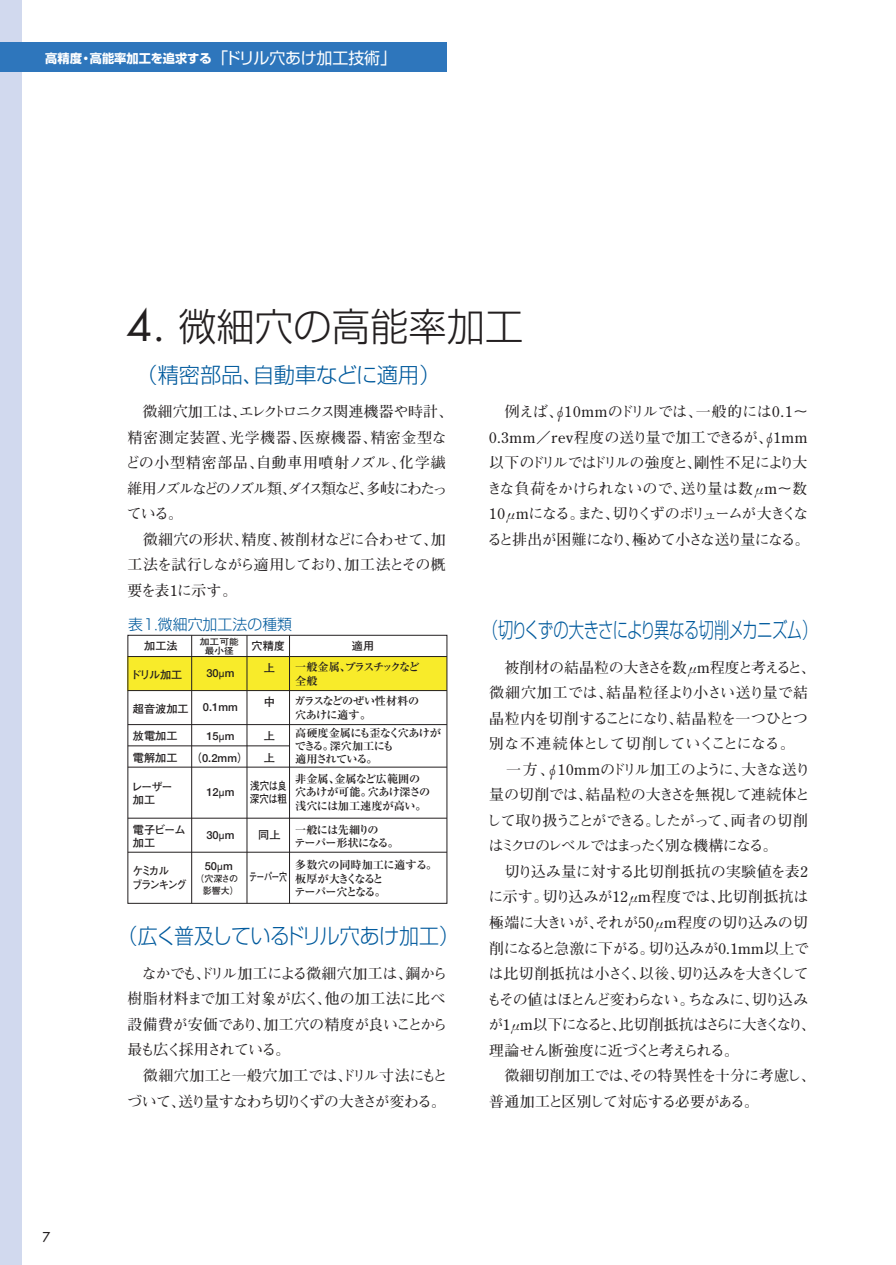
<style>
.page{position:relative;width:896px;height:1265px;background:#fff}
.page>*{position:absolute;margin:0;border:0;box-sizing:border-box;transform-origin:0 0}
.t1{font:300 38.25px "Shin Go";color:#231f20}
.t2{font:300 21.3px "Shin Go";letter-spacing:-.035em;color:#015a9d;scale:.72 1}
.t3{font:300 21.3px "Shin Go";letter-spacing:-.035em;color:#015a9d;scale:.94 1}
.t4{font:300 21.3px "Shin Go";letter-spacing:-.005em;color:#015a9d}
.t5{font:700 14.85px/25.5px "Futo Min A101";letter-spacing:-.035em;color:#231f20}
.t6{font:700 14.85px/25.5px "Futo Min A101";letter-spacing:-.055em;color:#231f20}
.t7{font:700 14.85px/25.5px "Futo Min A101";letter-spacing:-.01em;color:#231f20}
.t8{font:700 14.85px/25.5px "Futo Min A101";letter-spacing:-.08em;color:#231f20}
.t9{font:700 14.85px/25.5px "Futo Min A101";letter-spacing:-.015em;color:#231f20}
.t10{font:300 14.85px "Shin Go";color:#015a9d}
.t11{font:13.35px "Futura";color:#231f20}
.t12{font:700 12.15px "Shin Go";color:#fff}
.t13{font:700 11.1px/13.5px "Ryumin";letter-spacing:-.04em;color:#231f20}
.t14{font:700 11.1px/13.4px "Futo Go B101";letter-spacing:-.045em;color:#231f20}
.t15{font:700 11.1px/13.5px "Ryumin";letter-spacing:-.16em;color:#231f20}
.t16{font:700 11.1px/13.4px "Futo Go B101";letter-spacing:-.14em;color:#231f20;scale:.92 1}
.t17{font:700 11.1px/21.3px "Futo Go B101";color:#231f20}
.t18{font:700 11.1px/13.4px "Futo Go B101";letter-spacing:-.045em;color:#231f20;scale:.85 1}
.t19{font:700 11.1px "Futo Go B101";letter-spacing:-.045em;color:#231f20;scale:.72 1}
.t20{font:700 10.95px/12.8px "Ryumin";letter-spacing:-.06em;color:#231f20}
.t21{font:700 9px/12px "Futo Go B101";color:#231f20;text-align:right}
.t22{font:700 8.7px/9.4px "Futo Go B101";color:#231f20;text-align:center;scale:1.11 1}
.s1{font-weight:400;font-size:15.9px}
.s2{font-family:"Futura";font-weight:400;font-size:42.15px}
</style>
<div class="page">
<div style="left:0;top:0;width:21px;height:1264px;background:#d1d9ee"></div>
<div style="left:0;top:43px;width:446px;height:29px;background:#2e76bc"></div>
<div style="left:128px;top:656px;width:319px;height:34px;background:#f8eb2a"></div>
<hr style="left:128px;top:656px;width:319px;height:1px;background:#231f20">
<hr style="left:128px;top:690px;width:319px;height:1px;background:#231f20">
<hr style="left:128px;top:724px;width:319px;height:1px;background:#231f20">
<hr style="left:128px;top:745px;width:161px;height:1px;background:#231f20">
<hr style="left:128px;top:767px;width:319px;height:1px;background:#231f20">
<hr style="left:128px;top:818px;width:319px;height:1px;background:#231f20">
<hr style="left:128px;top:852px;width:319px;height:1px;background:#231f20">
<hr style="left:191px;top:635px;width:1px;height:268px;background:#231f20">
<hr style="left:247px;top:635px;width:1px;height:268px;background:#231f20">
<hr style="left:289px;top:635px;width:1px;height:268px;background:#231f20">
<p class="t12" style="left:45px;top:50px;width:353px">高精度・高能率加工を追求する<span class="s1">「ドリル穴あけ加工技術」</span></p>
<h1 class="t1" style="left:126px;top:302px;width:398px"><span class="s2">4.</span> 微細穴の高能率加工</h1>
<p class="t11" style="left:43px;top:1228px;width:9px">7</p>
<h2 class="t4" style="left:136px;top:361px;width:306px">（精密部品、自動車などに適用）</h2>
<p class="t7" style="left:126px;top:399px;width:329px;text-indent:17px">微細穴加工は、エレクトロニクス関連機器や時計、精密測定装置、光学機器、医療機器、精密金型などの小型精密部品、自動車用噴射ノズル、化学繊維用ノズルなどのノズル類、ダイス類など、多岐にわたっている。</p>
<p class="t5" style="left:127px;top:527px;width:320px;text-align:justify;text-indent:15px">微細穴の形状、精度、被削材などに合わせて、加工法を試行しながら適用しており、加工法とその概要を表1に示す。</p>
<p class="t10" style="left:128px;top:614px;width:165px">表1．微細穴加工法の種類</p>
<p class="t14" style="left:144px;top:639px;width:35px">加工法</p>
<p class="t22" style="left:200px;top:636px;width:37px">加工可能最小径</p>
<p class="t14" style="left:251px;top:639px;width:35px">穴精度</p>
<p class="t14" style="left:352px;top:639px;width:24px">適用</p>
<p class="t14" style="left:131px;top:668px;width:53px">ドリル加工</p>
<p class="t14" style="left:133px;top:702px;width:57px">超音波加工</p>
<p class="t17" style="left:133px;top:725px;width:46px">放電加工電解加工</p>
<p class="t14" style="left:132px;top:780px;width:43px">レーザー加工</p>
<p class="t14" style="left:206px;top:666px;width:30px">30μm</p>
<p class="t14" style="left:203px;top:700px;width:36px">0.1mm</p>
<p class="t14" style="left:191px;top:725px;width:58px;line-height:21.3px;text-align:center">1 5μm（0.2mm）</p>
<p class="t14" style="left:264px;top:661px;width:13px">上</p>
<p class="t14" style="left:264px;top:695px;width:13px">中</p>
<p class="t14" style="left:264px;top:725px;width:13px;line-height:21.3px">上上</p>
<p class="t14" style="left:206px;top:785px;width:30px">1 2μm</p>
<p class="t18" style="left:250px;top:779px;width:45px">浅穴は良深穴は粗</p>
<p class="t14" style="left:133px;top:823px;width:54px">電子ビーム加工</p>
<p class="t14" style="left:206px;top:828px;width:30px">30μm</p>
<p class="t14" style="left:258px;top:828px;width:24px">同上</p>
<p class="t16" style="left:132px;top:864px;width:61px">ケミカル<br>ブランキング</p>
<p class="t14" style="left:205px;top:858px;width:30px">50μm</p>
<p class="t21" style="left:195px;top:872px;width:45px">（穴深さの影響大）</p>
<p class="t19" style="left:249px;top:870px;width:54px">テーパー穴</p>
<p class="t15" style="left:295px;top:660px;width:125px">一般金属、プラスチックなど全般</p>
<p class="t13" style="left:294px;top:694px;width:126px">ガラスなどのぜい性材料の穴あけに適す。</p>
<p class="t20" style="left:295px;top:726px;width:148px">高硬度金属にも歪なく穴あけができる。深穴加工にも<br>適用されている。</p>
<p class="t13" style="left:295px;top:771px;width:136px">非金属、金属など広範囲の穴あけが可能。穴あけ深さの浅穴には加工速度が高い。</p>
<p class="t13" style="left:294px;top:822px;width:106px">一般には先細りの<br>テーパー形状になる。</p>
<p class="t13" style="left:294px;top:858px;width:144px">多数穴の同時加工に適する。板厚が大きくなると<br>テーパー穴となる。</p>
<h2 class="t3" style="left:118px;top:922px;width:365px">（広く普及しているドリル穴あけ加工）</h2>
<p class="t9" style="left:127px;top:961px;width:322px;text-indent:14px">なかでも、ドリル加工による微細穴加工は、鋼から樹脂材料まで加工対象が広く、他の加工法に比べ設備費が安価であり、加工穴の精度が良いことから最も広く採用されている。</p>
<p class="t5" style="left:128px;top:1063px;width:322px;text-align:right">微細穴加工と一般穴加工では、ドリル寸法にもとづいて、送り量すなわち切りくずの大きさが変わる。</p>
<p class="t6" style="left:487px;top:399px;width:324px;text-indent:18px">例えば、φ10mmのドリルでは、一般的には0.1～<br>0.3mm／rev程度の送り量で加工できるが、φ1mm以下のドリルではドリルの強度と、剛性不足により大きな負荷をかけられないので、送り量は数μm～数<br>10μmになる。また、切りくずのボリュームが大きくなると排出が困難になり、極めて小さな送り量になる。</p>
<h2 class="t2" style="left:482px;top:616px;width:466px">（切りくずの大きさにより異なる切削メカニズム）</h2>
<p class="t5" style="left:489px;top:655px;width:327px;text-indent:15px">被削材の結晶粒の大きさを数μm程度と考えると、微細穴加工では、結晶粒径より小さい送り量で結晶粒内を切削することになり、結晶粒を一つひとつ別な不連続体として切削していくことになる。</p>
<p class="t8" style="left:486px;top:757px;width:325px;text-indent:19px">一方、φ10mmのドリル加工のように、大きな送り量の切削では、結晶粒の大きさを無視して連続体として取り扱うことができる。したがって、両者の切削はミクロのレベルではまったく別な機構になる。</p>
<p class="t5" style="left:487px;top:859px;width:330px;text-indent:18px">切り込み量に対する比切削抵抗の実験値を表2に示す。切り込みが12μm程度では、比切削抵抗は極端に大きいが、それが50μm程度の切り込みの切削になると急激に下がる。切り込みが0.1mm以上では比切削抵抗は小さく、以後、切り込みを大きくしてもその値はほとんど変わらない。ちなみに、切り込みが1μm以下になると、比切削抵抗はさらに大きくなり、理論せん断強度に近づくと考えられる。</p>
<p class="t5" style="left:489px;top:1063px;width:327px;text-indent:15px">微細切削加工では、その特異性を十分に考慮し、普通加工と区別して対応する必要がある。</p>
</div>
